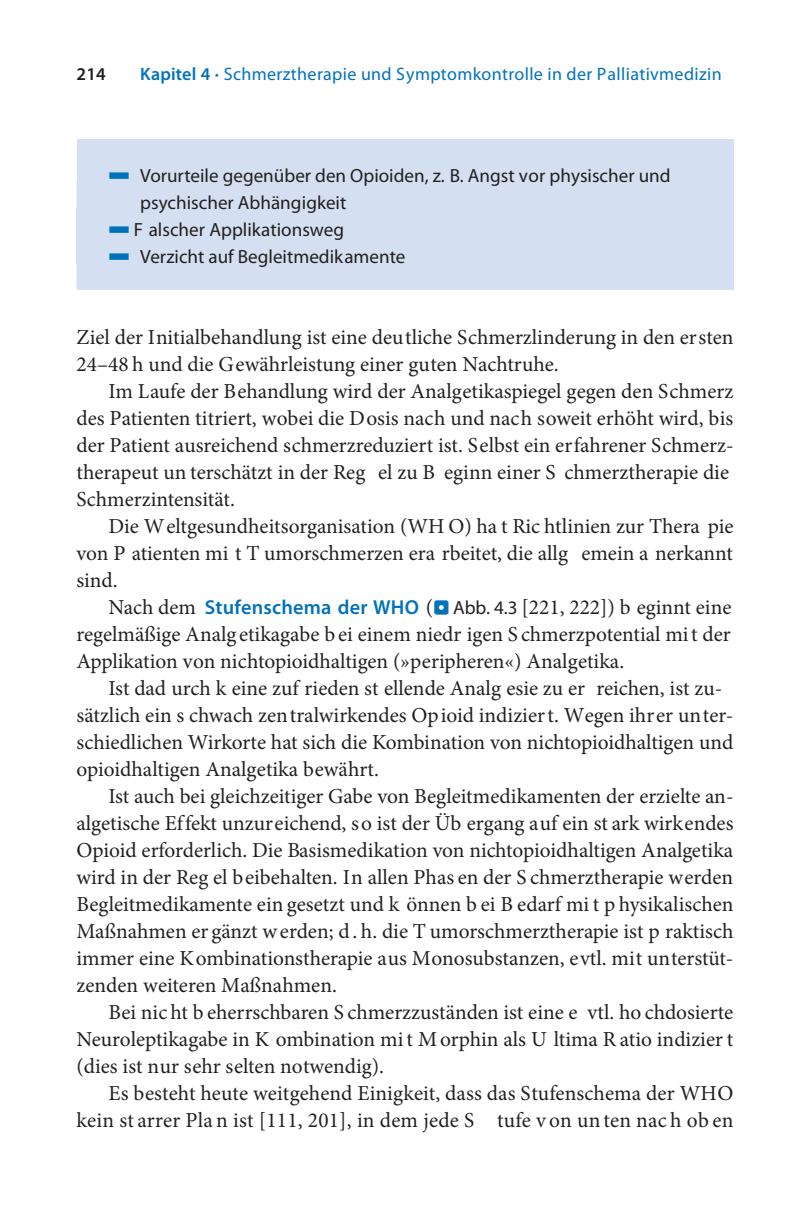
<style>
.page{position:relative;width:810px;height:1212px;background:#fff}
.page>*{position:absolute;margin:0;border:0;box-sizing:border-box;transform-origin:0 0}
.t1{font:21.38px/27px "Minion Pro";color:#231f20;text-align:justify}
.t2{font:19.12px "Myriad Pro";color:#231f20}
.t3{font:18px "Myriad Pro";letter-spacing:.02em;color:#0072bc}
.t4{font:600 18px "Myriad Pro";color:#231f20}
.s1{font-weight:600}
.s2{font-family:"S Buttons";font-size:21.38px;color:#0072bc}
.s3{font-family:"Myriad Pro";font-weight:600;font-size:20.25px;color:#0072bc}
.s4{font-family:"S Buttons";font-size:19.12px;color:#0072bc}
.s5{font-family:"Myriad Pro";font-size:19.12px}
</style>
<div class="page">
<div style="left:77px;top:139px;width:656px;height:151px;background:#d4e0f1"></div>
<p class="t4" style="left:77px;top:68px;width:31px">214</p>
<p class="t3" style="left:140px;top:63px;width:583px"><span class="s1">Kapitel 4 ·</span> Schmerztherapie und Symptomkontrolle in der Palliativmedizin</p>
<p class="t2" style="left:108px;top:163px;width:564px"><span class="s2">▬</span> Vorurteile gegenüber den Opioiden, z. B. Angst vor physischer und</p>
<p class="t2" style="left:140px;top:190px;width:208px">psychischer Abhängigkeit</p>
<p class="t2" style="left:108px;top:217px;width:237px"><span class="s2">▬</span> F alscher Applikationsweg</p>
<p class="t2" style="left:108px;top:244px;width:299px"><span class="s2">▬</span> Verzicht auf Begleitmedikamente</p>
<p class="t1" style="left:77px;top:323px;width:659px">Ziel der Initialbehandlung ist eine deutliche Schmerzlinderung in den ersten<br>24–48 h und die Gewährleistung einer guten Nachtruhe.</p>
<p class="t1" style="left:77px;top:377px;width:659px;text-align:left;text-indent:32px">Im Laufe der Behandlung wird der Analgetikaspiegel gegen den Schmerz des Patienten titriert, wobei die Dosis nach und nach soweit erhöht wird, bis der Patient ausreichend schmerzreduziert ist. Selbst ein erfahrener Schmerz&shy;therapeut un terschätzt in der Reg el zu B eginn einer S chmerztherapie die Schmerzintensität.</p>
<p class="t1" style="left:77px;top:512px;width:658px;text-indent:32px">Die Weltgesundheitsorganisation (WH O) ha t Ric htlinien zur Thera pie von P atienten mi t T umorschmerzen era rbeitet, die allg emein a nerkannt sind.</p>
<p class="t1" style="left:77px;top:593px;width:656px;text-indent:32px">Nach dem <span class="s3">Stufenschema der WHO</span> (<span class="s4">⊡</span> <span class="s5">Abb. 4.3</span> [221, 222]) b eginnt eine regelmäßige Analg etikagabe b ei einem niedr igen S chmerzpotential mit der Applikation von nichtopioidhaltigen (»peripheren«) Analgetika.</p>
<p class="t1" style="left:77px;top:674px;width:658px;text-align:left;text-indent:32px">Ist dad urch k eine zuf rieden st ellende Analg esie zu er reichen, ist zu&shy;sätzlich ein s chwach zentralwirkendes Opioid indizier t. Wegen ihrer unter&shy;schiedlichen Wirkorte hat sich die Kombination von nichtopioidhaltigen und opioidhaltigen Analgetika bewährt.</p>
<p class="t1" style="left:77px;top:782px;width:659px;text-indent:32px">Ist auch bei gleichzeitiger Gabe von Begleitmedikamenten der erzielte an&shy;algetische Effekt unzureichend, so ist der Üb ergang auf ein st ark wirkendes Opioid erforderlich. Die Basismedikation von nichtopioidhaltigen Analgetika wird in der Reg el beibehalten. In allen Phas en der S chmerztherapie werden Begleitmedikamente ein gesetzt und k önnen b ei B edarf mi t p hysikalischen Maßnahmen er gänzt w erden; d . h. die T umorschmerztherapie ist p raktisch immer eine Kombinationstherapie aus Monosubstanzen, evtl. mit unterstüt&shy;zenden weiteren Maßnahmen.</p>
<p class="t1" style="left:77px;top:998px;width:658px;text-indent:32px">Bei nic ht b eherrschbaren S chmerzzuständen ist eine e vtl. ho chdosierte Neuroleptikagabe in K ombination mi t M orphin als U ltima R atio indizier t (dies ist nur sehr selten notwendig).</p>
<p class="t1" style="left:77px;top:1079px;width:659px;text-align:right">Es besteht heute weitgehend Einigkeit, dass das Stufenschema der WHO kein st arrer Pla n ist [111, 201], in dem jede S tufe v on un ten nac h ob en</p>
</div>
